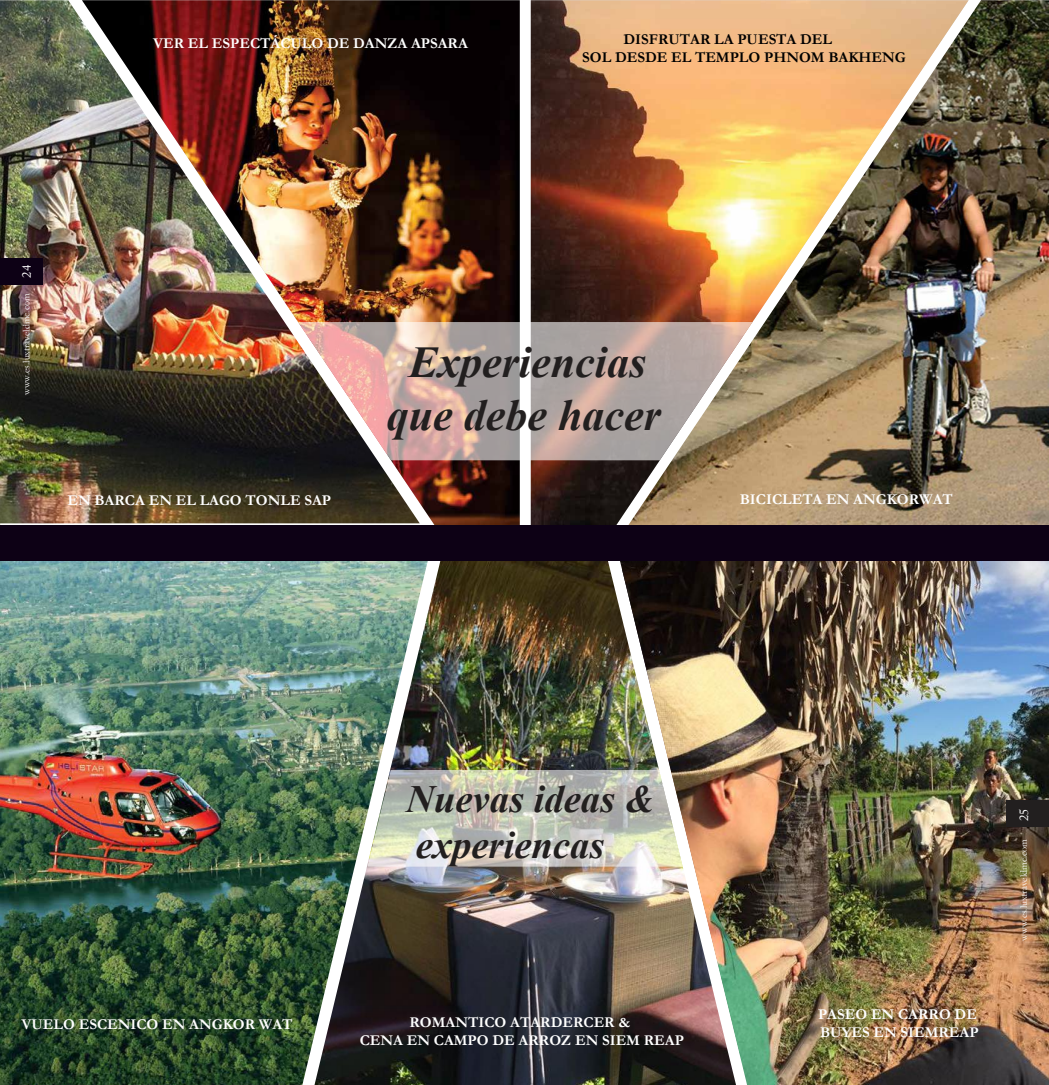
<style>
.page{position:relative;width:1049px;height:1085px;background:#fff}
.page>*{position:absolute;margin:0;border:0;box-sizing:border-box;transform-origin:0 0}
.t1{font:italic 700 44px/52.9px "Times New Roman";color:#221f1f;text-align:center}
.t2{font:italic 700 38.62px "Times New Roman";color:#221f1f}
.t3{font:700 15px/18px "Garamond";color:#fff;text-align:center}
.t4{font:700 15px/18px "Garamond";color:#000}
.t5{font:12.5px "Lux";color:#fff}
.t6{font:10px "Garamond";color:#fff}
</style>
<div class="page">
<img style="left:736px;top:560px;width:312px;height:524px">
<div style="left:1006px;top:800px;width:42px;height:27px;background:#221f1f"></div>
<img style="left:0;top:560px;width:314px;height:524px">
<img style="left:314px;top:560px;width:422px;height:524px">
<svg style="left:367px;top:770px;width:315px;height:96px"></svg>
<img style="left:968px;top:0;width:80px;height:525px">
<img style="left:0;top:0;width:82px;height:523px">
<img style="left:82px;top:0;width:438px;height:525px">
<img style="left:531px;top:0;width:437px;height:525px">
<svg style="left:298px;top:322px;width:454px;height:138px"></svg>
<div style="left:0;top:525px;width:1048px;height:35px;background:#0d0115"></div>
<div style="left:0;top:258px;width:43px;height:27px;background:#0d0115"></div>
<p class="t3" style="left:153px;top:34px;width:316px">VER EL ESPECTÁCULO DE DANZA APSARA</p>
<p class="t4" style="left:582px;top:30px;width:325px;text-indent:41px">DISFRUTAR LA PUESTA DEL<br>SOL DESDE EL TEMPLO PHNOM BAKHENG</p>
<p class="t5" style="left:19px;top:278px;width:14px;rotate:-90deg">24</p>
<p class="t6" style="left:20px;top:395px;width:103px;rotate:-90deg">www.es.luxtraveldmc.com</p>
<h1 class="t1" style="left:387px;top:334px;width:276px">Experiencias que debe hacer</h1>
<p class="t3" style="left:67px;top:491px;width:265px">EN BARCA EN EL LAGO TONLE SAP</p>
<p class="t3" style="left:739px;top:491px;width:214px">BICICLETA EN ANGKORWAT</p>
<p class="t3" style="left:22px;top:1014px;width:272px">VUELO ESCENICO EN ANGKOR WAT</p>
<h2 class="t2" style="left:406px;top:771px;width:250px">Nuevas ideas &amp;</h2>
<h2 class="t2" style="left:416px;top:818px;width:190px">experiencas</h2>
<p class="t3" style="left:360px;top:1012px;width:326px">ROMANTICO ATARDERCER &amp;<br>CENA EN CAMPO DE ARROZ EN SIEM REAP</p>
<p class="t3" style="left:818px;top:1005px;width:162px;text-align:left">PASEO EN CARRO DE<br>BUYES EN SIEMREAP</p>
<p class="t5" style="left:1016px;top:821px;width:14px;rotate:-90deg">25</p>
<p class="t6" style="left:1016px;top:940px;width:103px;rotate:-90deg">www.es.luxtraveldmc.com</p>
</div>
